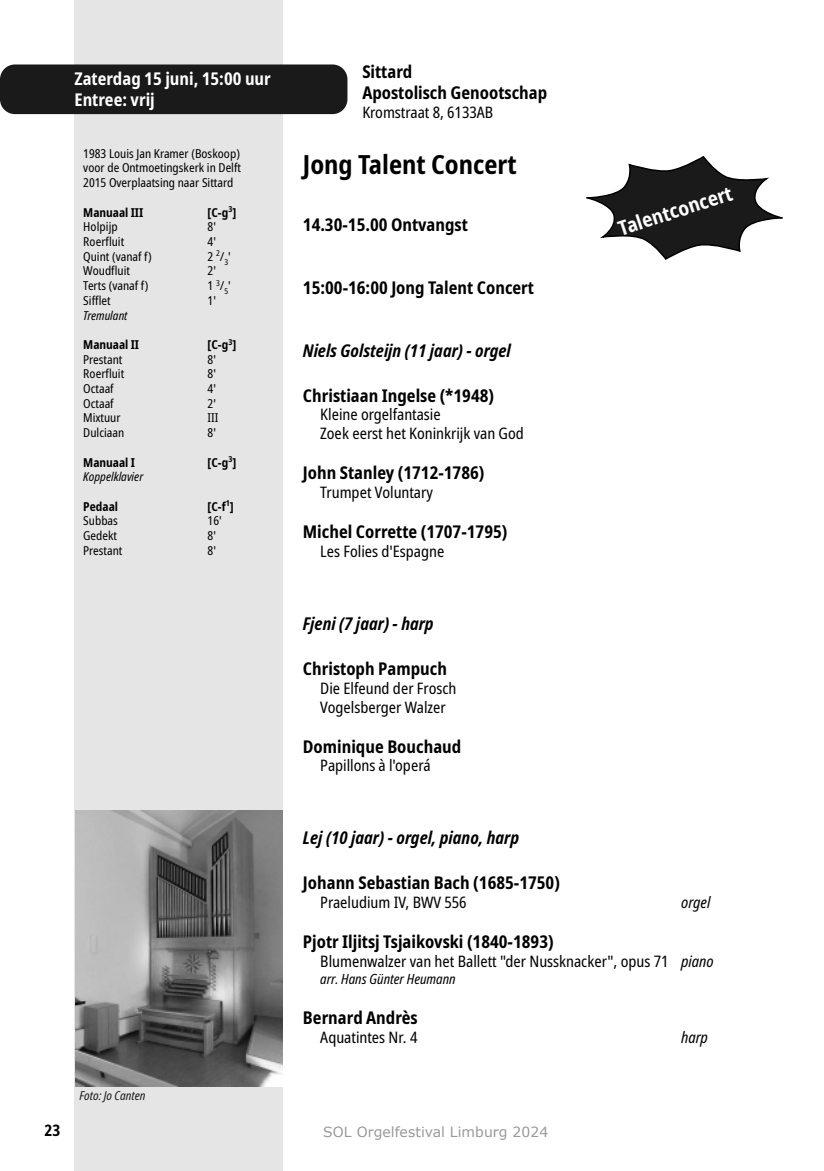
<style>
.page{position:relative;width:824px;height:1171px;background:#fff}
.page>*{position:absolute;margin:0;border:0;box-sizing:border-box;transform-origin:0 0}
.t1{font:700 condensed 26.25px "Noto Sans";color:#000}
.t2{font:700 condensed 20.3px "Noto Sans";color:#fff}
.t3{font:700 condensed 17.5px/21px "Noto Sans";color:#000}
.t4{font:italic 700 condensed 17.5px "Noto Sans";color:#000}
.t5{font:700 condensed 17.5px/21px "Noto Sans";color:#fff}
.t6{font:condensed 15.75px/18.9px "Noto Sans";letter-spacing:-.005em;color:#000}
.t7{font:italic condensed 15.75px "Noto Sans";color:#000}
.t8{font:700 condensed 15.75px "Noto Sans";color:#000}
.t9{font:14px "Verdana";color:#999}
.t10{font:italic condensed 14px "Noto Sans";letter-spacing:-.005em;color:#000}
.t11{font:condensed 12.25px/14.7px "Noto Sans";color:#000;text-align:justify}
.t12{font:700 condensed 12.25px "Noto Sans";letter-spacing:-.005em;color:#000}
.t13{font:italic condensed 12.25px "Noto Sans";color:#000}
.t14{font:italic condensed 12.25px "Noto Sans";letter-spacing:.005em;color:#1a1a1a}
.s1{font-style:italic}
</style>
<div class="page">
<div style="left:74px;top:0;width:209px;height:1171px;background:#e5e5e5"></div>
<div style="left:0;top:64px;width:347px;height:50px;background:#1a1a1a;border-radius:15px"></div>
<img style="left:75px;top:810px;width:207px;height:276px">
<svg style="left:587px;top:157px;width:195px;height:103px"></svg>
<p class="t5" style="left:74px;top:67px;width:198px">Zaterdag 15 juni, 15:00 uur<br>Entree: vrij</p>
<p class="t11" style="left:83px;top:146px;width:159px">1983 Louis Jan Kramer (Boskoop) voor de Ontmoetingskerk in Delft 2015 Overplaatsing naar Sittard</p>
<p class="t12" style="left:83px;top:203px;width:62px">Manuaal III</p>
<p class="t12" style="left:207px;top:203px;width:30px">[C-g<sup>3</sup>]</p>
<p class="t11" style="left:83px;top:219px;width:36px">Holpijp</p>
<p class="t11" style="left:207px;top:219px;width:10px">8'</p>
<p class="t11" style="left:83px;top:234px;width:43px">Roerfluit</p>
<p class="t11" style="left:207px;top:234px;width:10px">4'</p>
<p class="t11" style="left:83px;top:249px;width:70px">Quint (vanaf f)</p>
<p class="t11" style="left:207px;top:249px;width:25px">2 <sup>2</sup>/<sub>3</sub>'</p>
<p class="t11" style="left:83px;top:263px;width:48px">Woudfluit</p>
<p class="t11" style="left:207px;top:263px;width:10px">2'</p>
<p class="t11" style="left:83px;top:278px;width:67px">Terts (vanaf f)</p>
<p class="t11" style="left:207px;top:278px;width:25px">1 <sup>3</sup>/<sub>5</sub>'</p>
<p class="t11" style="left:83px;top:293px;width:29px">Sifflet</p>
<p class="t11" style="left:207px;top:293px;width:10px">1'</p>
<p class="t13" style="left:83px;top:306px;width:46px">Tremulant</p>
<p class="t12" style="left:83px;top:336px;width:57px">Manuaal II</p>
<p class="t12" style="left:207px;top:336px;width:30px">[C-g<sup>3</sup>]</p>
<p class="t11" style="left:83px;top:351px;width:41px">Prestant</p>
<p class="t11" style="left:207px;top:351px;width:10px">8'</p>
<p class="t11" style="left:83px;top:366px;width:43px">Roerfluit</p>
<p class="t11" style="left:207px;top:366px;width:10px">8'</p>
<p class="t11" style="left:83px;top:381px;width:32px">Octaaf</p>
<p class="t11" style="left:207px;top:381px;width:10px">4'</p>
<p class="t11" style="left:83px;top:396px;width:32px">Octaaf</p>
<p class="t11" style="left:207px;top:396px;width:10px">2'</p>
<p class="t11" style="left:83px;top:410px;width:39px">Mixtuur</p>
<p class="t11" style="left:207px;top:410px;width:13px">III</p>
<p class="t11" style="left:83px;top:425px;width:43px">Dulciaan</p>
<p class="t11" style="left:207px;top:425px;width:10px">8'</p>
<p class="t12" style="left:83px;top:453px;width:53px">Manuaal I</p>
<p class="t12" style="left:207px;top:453px;width:30px">[C-g<sup>3</sup>]</p>
<p class="t13" style="left:83px;top:468px;width:61px">Koppelklavier</p>
<p class="t12" style="left:83px;top:497px;width:36px">Pedaal</p>
<p class="t12" style="left:207px;top:497px;width:28px">[C-f<sup>1</sup>]</p>
<p class="t11" style="left:83px;top:513px;width:36px">Subbas</p>
<p class="t11" style="left:207px;top:513px;width:16px">16'</p>
<p class="t11" style="left:83px;top:528px;width:35px">Gedekt</p>
<p class="t11" style="left:207px;top:528px;width:10px">8'</p>
<p class="t11" style="left:83px;top:543px;width:41px">Prestant</p>
<p class="t11" style="left:207px;top:543px;width:10px">8'</p>
<p class="t14" style="left:79px;top:1086px;width:68px">Foto: Jo Canten</p>
<p class="t3" style="left:362px;top:61px;width:186px">Sittard<br>Apostolisch Genootschap</p>
<p class="t6" style="left:362px;top:102px;width:132px">Kromstraat 8, 6133AB</p>
<h1 class="t1" style="left:303px;top:146px;width:215px">Jong Talent Concert</h1>
<p class="t3" style="left:303px;top:213px;width:166px">14.30-15.00 Ontvangst</p>
<p class="t3" style="left:303px;top:276px;width:233px">15:00-16:00 Jong Talent Concert</p>
<p class="t4" style="left:303px;top:338px;width:209px">Niels Golsteijn (11 jaar) - orgel</p>
<p class="t3" style="left:303px;top:384px;width:193px">Christiaan Ingelse (*1948)</p>
<p class="t6" style="left:320px;top:405px;width:205px">Kleine orgelfantasie<br>Zoek eerst het Koninkrijk van God</p>
<p class="t3" style="left:303px;top:462px;width:183px">John Stanley (1712-1786)</p>
<p class="t6" style="left:320px;top:483px;width:114px">Trumpet Voluntary</p>
<p class="t3" style="left:303px;top:521px;width:206px">Michel Corrette (1707-1795)</p>
<p class="t6" style="left:320px;top:541px;width:126px">Les Folies d'Espagne</p>
<p class="t4" style="left:303px;top:611px;width:132px">Fjeni (7 jaar) - harp</p>
<p class="t3" style="left:303px;top:657px;width:145px">Christoph Pampuch</p>
<p class="t6" style="left:320px;top:678px;width:138px">Die Elfeund der Frosch<br>Vogelsberger Walzer</p>
<p class="t3" style="left:303px;top:735px;width:160px">Dominique Bouchaud</p>
<p class="t6" style="left:320px;top:756px;width:112px">Papillons à l'operá</p>
<p class="t2" style="left:614px;top:215px;width:120px;rotate:-18deg">Talentconcert</p>
<p class="t4" style="left:303px;top:825px;width:218px">Lej (10 jaar) - orgel, piano, harp</p>
<p class="t3" style="left:303px;top:872px;width:258px">Johann Sebastian Bach (1685-1750)</p>
<p class="t6" style="left:320px;top:892px;width:148px">Praeludium IV, BWV 556</p>
<p class="t7" style="left:681px;top:891px;width:31px">orgel</p>
<p class="t3" style="left:303px;top:931px;width:252px">Pjotr Iljitsj Tsjaikovski (1840-1893)</p>
<p class="t6" style="left:320px;top:951px;width:394px">Blumenwalzer van het Ballett "der Nussknacker", opus 71 <span class="s1">piano</span></p>
<p class="t10" style="left:320px;top:969px;width:137px">arr. Hans Günter Heumann</p>
<p class="t3" style="left:303px;top:1006px;width:116px">Bernard Andrès</p>
<p class="t6" style="left:320px;top:1027px;width:99px">Aquatintes Nr. 4</p>
<p class="t7" style="left:681px;top:1026px;width:28px">harp</p>
<p class="t8" style="left:45px;top:1119px;width:17px">23</p>
<p class="t9" style="left:323px;top:1123px;width:226px">SOL Orgelfestival Limburg 2024</p>
</div>
